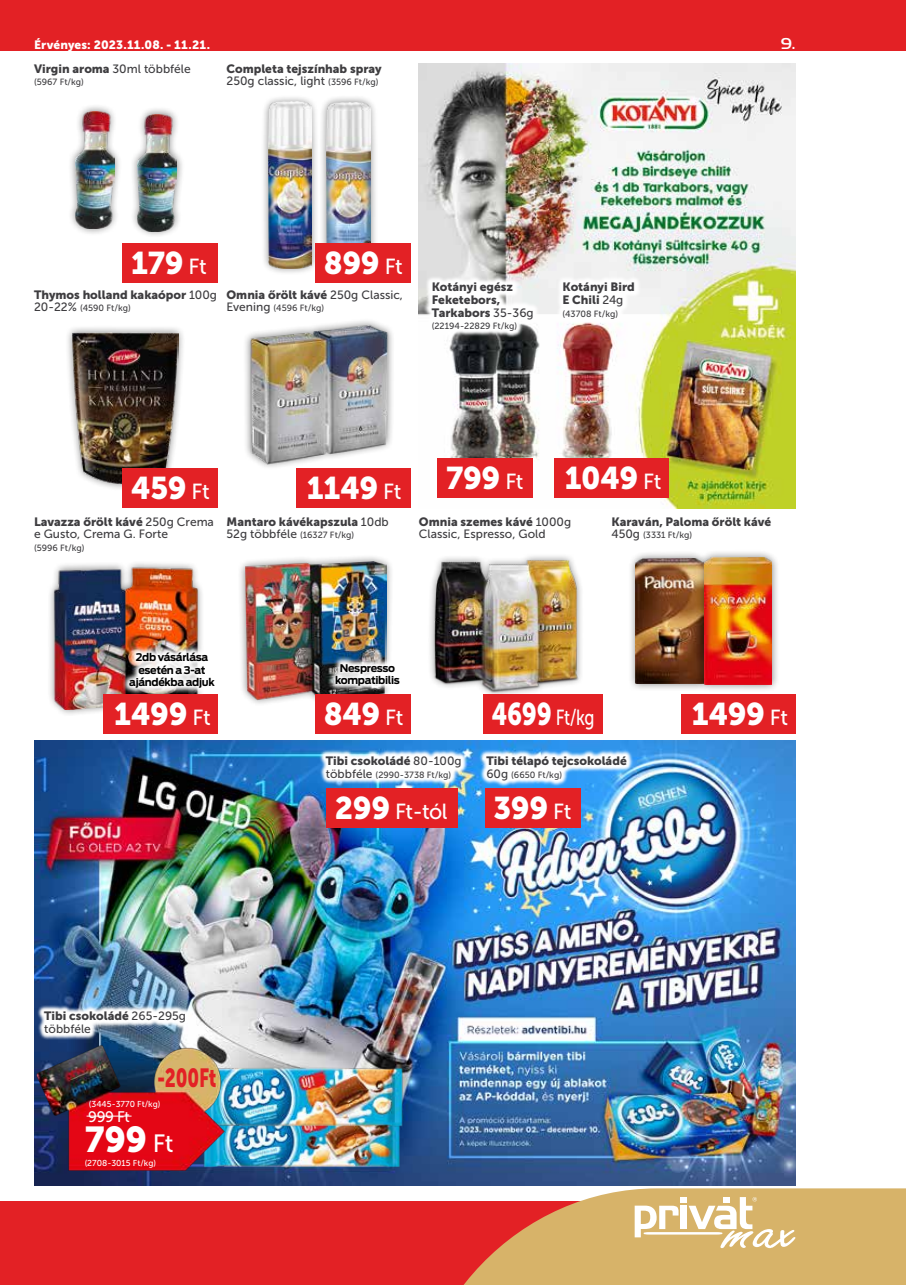
<style>
.page{position:relative;width:906px;height:1285px;background:#fff}
.page>*{position:absolute;margin:0;border:0;box-sizing:border-box;transform-origin:0 0}
.t1{font:35.85px "Museo Sans 900";color:#fff}
.t2{font:31.2px "Museo Sans 900";letter-spacing:-.01em;color:#fff}
.t3{font:26.1px "Museo Sans 900";letter-spacing:-.005em;color:#e32125;scale:.71 1}
.t4{font:21.75px "Museo Sans 500";letter-spacing:-.025em;color:#fff}
.t5{font:21.75px "Museo Sans 500";letter-spacing:-.025em;color:#fff;scale:.78 1}
.t6{font:500 16.5px "Handel Got D";color:#fff}
.t7{font:15.15px "Museo Sans 500";color:#fff}
.t8{font:12px/12.6px "Museo Sans 900";color:#3e3d40}
.t9{font:12px "Museo Sans 500";color:#3e3d40}
.t10{font:12px "Museo Sans 900";letter-spacing:.01em;color:#fff}
.t11{font:700 10.5px/12.6px "Antenna";letter-spacing:-.03em;color:#000;text-align:center}
.t12{font:9px "Museo Sans 500";color:#3e3d40}
.t13{font:8.55px "Museo Sans 500";color:#fff}
.s1{font-family:"Museo Sans 900"}
.s2{font-size:9px}
.s3{font-family:"Museo Sans 500";font-size:21.75px}
.s4{font-family:"Museo Sans 500"}
.s5{font-size:12px}
.s6{font-family:"Museo Sans 900";font-size:31.2px}
.s7{font-family:"Museo Sans 500";font-size:24.9px}
</style>
<div class="page">
<div style="left:0;top:1200px;width:906px;height:84px;background:#e32125"></div>
<div style="left:0;top:0;width:906px;height:51px;background:#e32125"></div>
<svg style="left:408px;top:1188px;width:498px;height:96px;fill:#d7b369"></svg>
<svg style="left:634px;top:1196px;width:161px;height:51px;background:#e3ca97"></svg>
<img style="left:34px;top:740px;width:761px;height:444px">
<img style="left:419px;top:64px;width:376px;height:444px">
<div style="left:68px;top:103px;width:55px;height:133px;background:#000;opacity:.5"></div>
<img style="left:75px;top:112px;width:40px;height:116px">
<div style="left:130px;top:106px;width:55px;height:132px;background:#000;opacity:.5"></div>
<img style="left:137px;top:114px;width:40px;height:117px">
<div style="left:260px;top:94px;width:60px;height:182px;background:#000;opacity:.5"></div>
<img style="left:269px;top:102px;width:42px;height:166px">
<div style="left:65px;top:325px;width:121px;height:166px;background:#000;opacity:.5"></div>
<img style="left:72px;top:332px;width:107px;height:153px">
<img style="left:245px;top:321px;width:148px;height:146px">
<img style="left:430px;top:556px;width:151px;height:137px">
<div style="left:47px;top:561px;width:88px;height:156px;background:#000;opacity:.5"></div>
<img style="left:52px;top:567px;width:64px;height:142px">
<img style="left:116px;top:561px;width:86px;height:132px">
<div style="left:237px;top:554px;width:157px;height:155px;background:#000;opacity:.5"></div>
<img style="left:245px;top:562px;width:141px;height:139px">
<div style="left:627px;top:550px;width:84px;height:141px;background:#000;opacity:.5"></div>
<img style="left:635px;top:557px;width:61px;height:127px">
<div style="left:696px;top:549px;width:84px;height:143px;background:#000;opacity:.5"></div>
<div style="left:318px;top:95px;width:60px;height:187px;background:#000;opacity:.5"></div>
<img style="left:326px;top:102px;width:44px;height:140px">
<svg style="left:318px;top:748px;width:150px;height:38px"></svg>
<svg style="left:479px;top:748px;width:154px;height:39px"></svg>
<svg style="left:424px;top:275px;width:115px;height:63px"></svg>
<div style="left:556px;top:275px;width:85px;height:50px;background:#fff"></div>
<div style="left:315px;top:693px;width:95px;height:40px;background:#e32125"></div>
<div style="left:484px;top:788px;width:96px;height:40px;background:#e32125"></div>
<div style="left:326px;top:788px;width:132px;height:40px;background:#e32125"></div>
<div style="left:122px;top:468px;width:96px;height:40px;background:#e32125"></div>
<div style="left:122px;top:242px;width:96px;height:40px;background:#e32125"></div>
<div style="left:315px;top:242px;width:95px;height:40px;background:#e32125"></div>
<div style="left:437px;top:458px;width:96px;height:40px;background:#e32125"></div>
<div style="left:296px;top:468px;width:114px;height:40px;background:#e32125"></div>
<div style="left:103px;top:693px;width:115px;height:40px;background:#e32125"></div>
<div style="left:681px;top:693px;width:114px;height:40px;background:#e32125"></div>
<div style="left:554px;top:458px;width:114px;height:40px;background:#e32125"></div>
<div style="left:483px;top:693px;width:120px;height:40px;background:#e32125"></div>
<img style="left:229px;top:1127px;width:175px;height:44px">
<img style="left:229px;top:1063px;width:175px;height:64px">
<svg style="left:37px;top:1004px;width:155px;height:35px"></svg>
<img style="left:34px;top:1040px;width:195px;height:136px">
<hr style="left:87px;top:1115px;width:45px;height:1px;background:#fff">
<img style="left:122px;top:644px;width:96px;height:51px">
<svg style="left:328px;top:655px;width:66px;height:38px"></svg>
<p class="t10" style="left:34px;top:38px;width:177px">Érvényes: 2023.11.08. - 11.21.</p>
<h3 class="t6" style="left:780px;top:34px;width:16px">9.</h3>
<p class="t9" style="left:34px;top:62px;width:158px"><span class="s1">Virgin aroma</span> 30ml többféle</p>
<p class="t12" style="left:34px;top:77px;width:51px">(5967 Ft/kg)</p>
<p class="t8" style="left:226px;top:62px;width:157px">Completa tejszínhab spray</p>
<p class="t9" style="left:226px;top:75px;width:154px">250g classic, light <span class="s2">(3596 Ft/kg)</span></p>
<h2 class="t2" style="left:131px;top:245px;width:77px">179 <span class="s3">Ft</span></h2>
<h2 class="t2" style="left:324px;top:245px;width:81px">899 <span class="s3">Ft</span></h2>
<p class="t8" style="left:34px;top:288px;width:185px">Thymos holland kakaópor <span class="s4">100g</span></p>
<p class="t12" style="left:34px;top:303px;width:98px"><span class="s5">20-22%</span> (4590 Ft/kg)</p>
<p class="t8" style="left:226px;top:288px;width:178px">Omnia őrölt kávé <span class="s4">250g Classic,</span></p>
<p class="t12" style="left:226px;top:303px;width:99px"><span class="s5">Evening</span> (4596 Ft/kg)</p>
<p class="t8" style="left:432px;top:281px;width:103px">Kotányi egész<br>Feketebors,<br>Tarkabors <span class="s4">35-36g</span></p>
<p class="t12" style="left:432px;top:321px;width:87px">(22194-22829 Ft/kg)</p>
<p class="t8" style="left:562px;top:281px;width:74px">Kotányi Bird<br>E Chili <span class="s4">24g</span></p>
<p class="t12" style="left:562px;top:308px;width:57px">(43708 Ft/kg)</p>
<h2 class="t2" style="left:131px;top:470px;width:80px">459 <span class="s3">Ft</span></h2>
<p class="t8" style="left:34px;top:515px;width:181px">Lavazza őrölt kávé <span class="s4">250g Crema</span></p>
<p class="t9" style="left:34px;top:527px;width:135px">e Gusto, Crema G. Forte</p>
<p class="t12" style="left:34px;top:542px;width:52px">(5996 Ft/kg)</p>
<h2 class="t2" style="left:307px;top:470px;width:96px">1149 <span class="s3">Ft</span></h2>
<p class="t8" style="left:226px;top:515px;width:164px">Mantaro kávékapszula <span class="s4">10db</span></p>
<p class="t12" style="left:226px;top:530px;width:129px"><span class="s5">52g többféle</span> (16327 Ft/kg)</p>
<h2 class="t2" style="left:446px;top:460px;width:79px">799 <span class="s3">Ft</span></h2>
<h2 class="t2" style="left:565px;top:460px;width:98px">1049 <span class="s3">Ft</span></h2>
<p class="t8" style="left:419px;top:515px;width:154px">Omnia szemes kávé <span class="s4">1000g</span></p>
<p class="t9" style="left:419px;top:527px;width:128px">Classic, Espresso, Gold</p>
<p class="t8" style="left:611px;top:515px;width:161px">Karaván, Paloma őrölt kávé</p>
<p class="t12" style="left:611px;top:530px;width:82px"><span class="s5">450g</span> (3331 Ft/kg)</p>
<p class="t11" style="left:129px;top:650px;width:87px">2db vásárlása esetén a 3-at ajándékba adjuk</p>
<p class="t11" style="left:335px;top:661px;width:66px">Nespresso kompatibilis</p>
<h2 class="t2" style="left:114px;top:696px;width:98px">1499 <span class="s3">Ft</span></h2>
<h2 class="t2" style="left:691px;top:696px;width:98px">1499 <span class="s3">Ft</span></h2>
<h2 class="t2" style="left:324px;top:696px;width:81px">849 <span class="s3">Ft</span></h2>
<h3 class="t5" style="left:492px;top:705px;width:133px"><span class="s6">4699</span> Ft/kg</h3>
<p class="t8" style="left:326px;top:754px;width:137px">Tibi csokoládé <span class="s4">80-100g</span></p>
<p class="t12" style="left:326px;top:769px;width:127px"><span class="s5">többféle</span> (2990-3738 Ft/kg)</p>
<p class="t8" style="left:486px;top:754px;width:142px">Tibi télapó tejcsokoládé</p>
<p class="t12" style="left:486px;top:769px;width:77px"><span class="s5">60g</span> (6650 Ft/kg)</p>
<p class="t8" style="left:44px;top:1009px;width:143px">Tibi csokoládé <span class="s4">265-295g</span></p>
<p class="t9" style="left:44px;top:1022px;width:48px">többféle</p>
<h3 class="t3" style="left:157px;top:1062px;width:85px">-200Ft</h3>
<p class="t13" style="left:89px;top:1099px;width:73px">(3445-3770 Ft/kg)</p>
<p class="t7" style="left:88px;top:1107px;width:43px">999 Ft</p>
<h1 class="t1" style="left:85px;top:1119px;width:90px">799 <span class="s7">Ft</span></h1>
<p class="t13" style="left:85px;top:1157px;width:73px">(2708-3015 Ft/kg)</p>
<h3 class="t4" style="left:335px;top:799px;width:114px"><span class="s6">299</span> Ft-tól</h3>
<h2 class="t2" style="left:493px;top:790px;width:79px">399 <span class="s3">Ft</span></h2>
</div>
